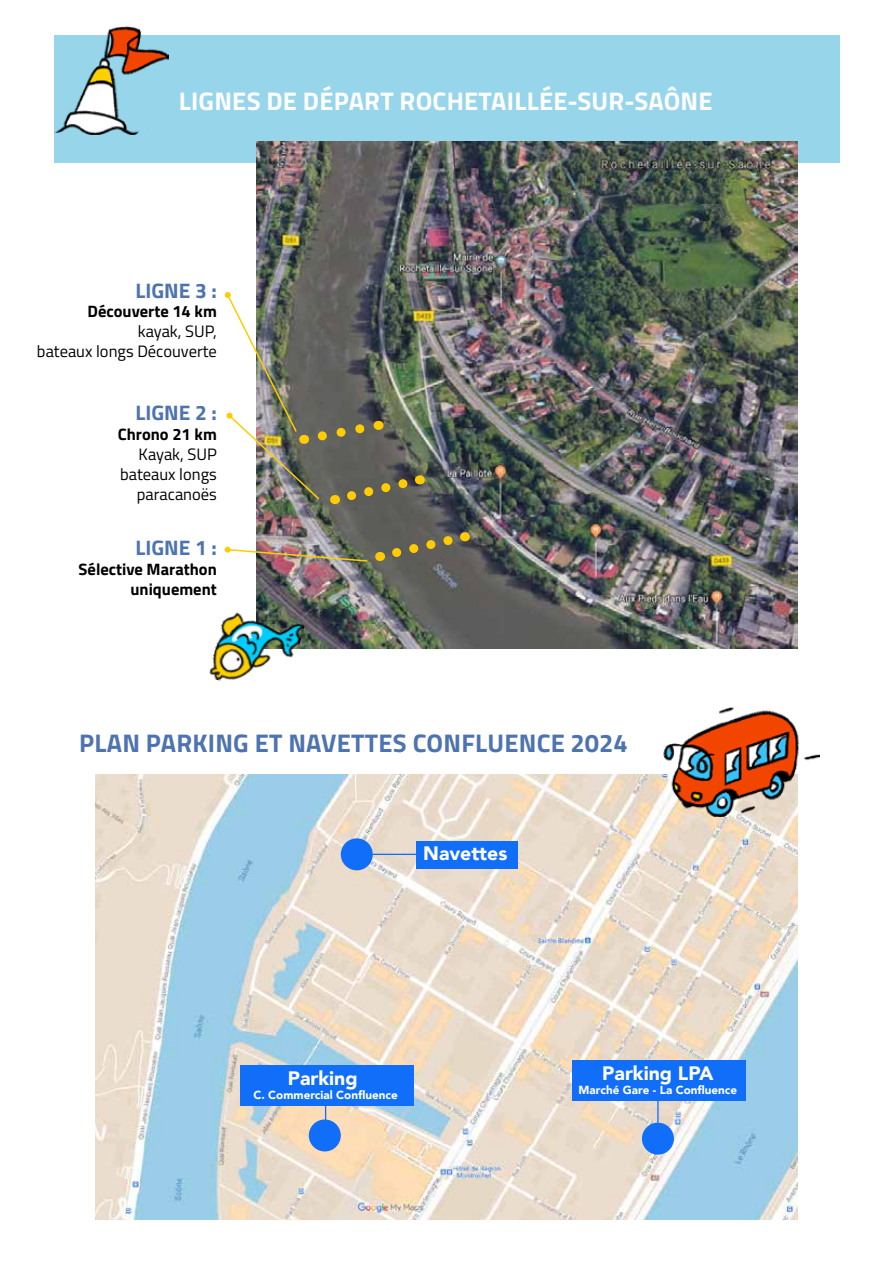
<style>
.page{position:relative;width:893px;height:1263px;background:#fff}
.page>*{position:absolute;margin:0;border:0;box-sizing:border-box;transform-origin:0 0}
.t1{font:700 25.5px "Titillium Web";letter-spacing:.01em;color:#fff}
.t2{font:700 25.5px "Titillium Web";letter-spacing:.01em;color:#4d73b0}
.t3{font:700 21px "Titillium Web";color:#4d73b0}
.t4{font:900 19.5px "Avenir";color:#fff}
.t5{font:16.5px/19.8px "Titillium Web";color:#000;text-align:right}
.t6{font:700 16.5px/19.8px "Titillium Web";color:#000;text-align:right}
.t7{font:900 11.7px "Avenir";color:#fff}
</style>
<div class="page">
<div style="left:54px;top:35px;width:785px;height:127px;background:#97d5eb"></div>
<img style="left:256px;top:142px;width:541px;height:506px">
<svg style="left:380px;top:528px;width:87px;height:35px;background:#6f684f"></svg>
<img style="left:96px;top:774px;width:701px;height:446px">
<div style="left:573px;top:1060px;width:173px;height:41px;background:#106ef9"></div>
<div style="left:642px;top:1123px;width:32px;height:32px;background:#106ef9;border-radius:50%"></div>
<div style="left:341px;top:838px;width:32px;height:32px;background:#106ef9;border-radius:50%"></div>
<div style="left:309px;top:1119px;width:32px;height:32px;background:#106ef9;border-radius:50%"></div>
<div style="left:416px;top:841px;width:101px;height:28px;background:#106ef9"></div>
<hr style="left:373px;top:854px;width:45px;height:1px;background:#106ef9">
<hr style="left:657px;top:1087px;width:2px;height:36px;background:#106ef9">
<div style="left:240px;top:1065px;width:174px;height:41px;background:#106ef9"></div>
<svg style="left:325px;top:1106px;width:1px;height:13px"></svg>
<img style="left:225px;top:292px;width:197px;height:214px">
<img style="left:225px;top:547px;width:144px;height:16px">
<img style="left:54px;top:27px;width:115px;height:108px">
<img style="left:664px;top:708px;width:156px;height:108px">
<img style="left:209px;top:604px;width:96px;height:77px">
<h1 class="t1" style="left:179px;top:81px;width:535px">LIGNES DE DÉPART ROCHETAILLÉE-SUR-SAÔNE</h1>
<p class="t3" style="left:136px;top:274px;width:83px">LIGNE 3 :</p>
<p class="t6" style="left:88px;top:301px;width:131px">Découverte 14 km</p>
<p class="t5" style="left:37px;top:321px;width:181px">kayak, SUP,<br>bateaux longs Découverte</p>
<p class="t3" style="left:136px;top:397px;width:83px">LIGNE 2 :</p>
<p class="t6" style="left:118px;top:424px;width:100px">Chrono 21 km</p>
<p class="t5" style="left:120px;top:443px;width:98px">Kayak, SUP bateaux longs paracanoës</p>
<p class="t3" style="left:136px;top:532px;width:83px">LIGNE 1 :</p>
<p class="t6" style="left:79px;top:559px;width:140px">Sélective Marathon uniquement</p>
<h1 class="t2" style="left:79px;top:723px;width:550px">PLAN PARKING ET NAVETTES CONFLUENCE 2024</h1>
<p class="t4" style="left:423px;top:837px;width:86px">Navettes</p>
<p class="t4" style="left:288px;top:1061px;width:71px">Parking</p>
<p class="t7" style="left:253px;top:1085px;width:146px">C. Commercial Confluence</p>
<p class="t4" style="left:602px;top:1057px;width:113px">Parking LPA</p>
<p class="t7" style="left:579px;top:1080px;width:160px">Marché Gare - La Confluence</p>
</div>
